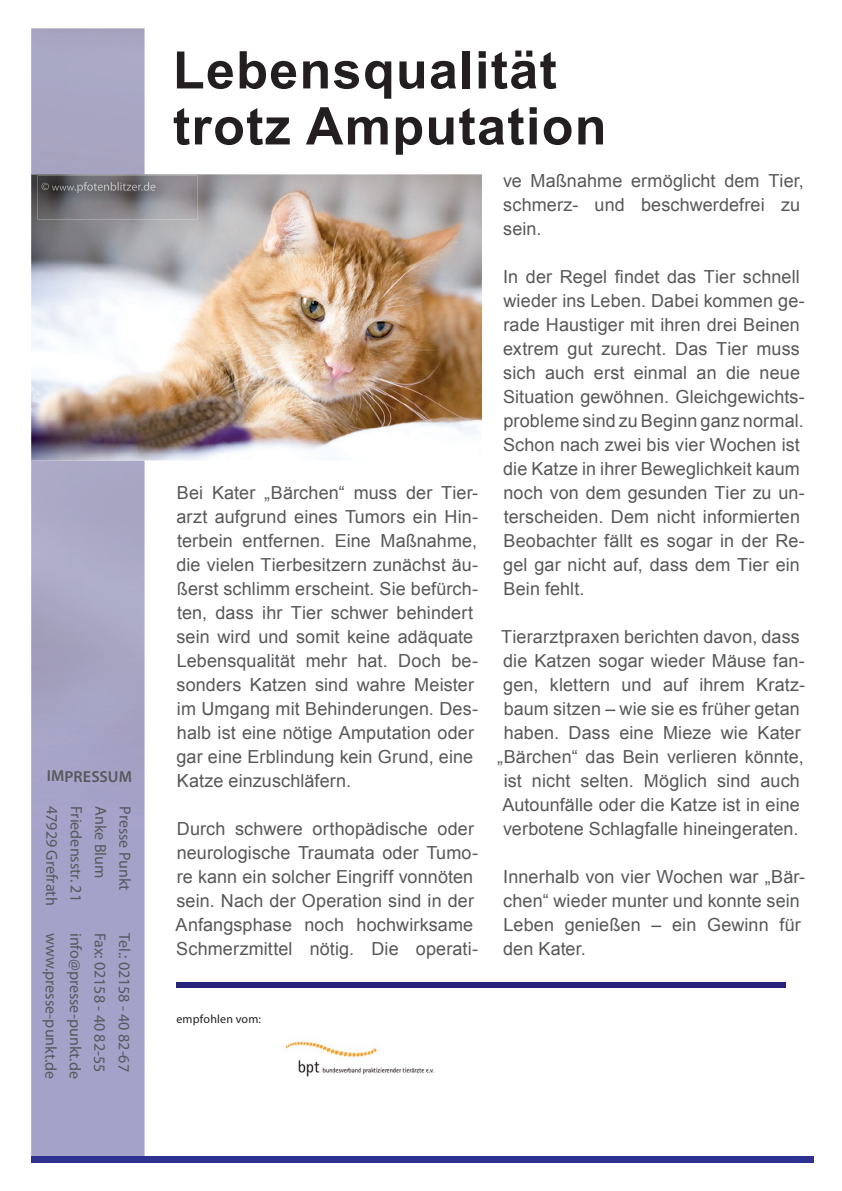
<style>
.page{position:relative;width:842px;height:1191px;background:#fff}
.page>*{position:absolute;margin:0;border:0;box-sizing:border-box;transform-origin:0 0}
.t1{font:700 52px/56px "Arial";letter-spacing:.025em;color:#231f20}
.t2{font:18px/24px "Arial";letter-spacing:.005em;color:#57585a}
.t3{font:16px "Myriad Pro";letter-spacing:-.005em;color:#57585a}
.t4{font:600 16px "Myriad Pro";letter-spacing:.005em;color:#57585a}
.t5{font:12px "Myriad Pro";letter-spacing:.02em;color:#231f20}
</style>
<div class="page">
<div style="left:31px;top:828px;width:114px;height:329px;background:#a5a2ca"></div>
<div style="left:31px;top:1157px;width:783px;height:6px;background:#2e3092"></div>
<img style="left:31px;top:28px;width:114px;height:800px">
<div style="left:176px;top:982px;width:609px;height:6px;background:#26237b"></div>
<img style="left:285px;top:1041px;width:149px;height:36px">
<img style="left:31px;top:174px;width:451px;height:286px">
<img style="left:38px;top:175px;width:160px;height:44px">
<svg style="left:42px;top:183px;width:7px;height:7px"></svg>
<img style="left:52px;top:186px;width:22px;height:4px">
<img style="left:75px;top:182px;width:81px;height:11px">
<p class="t4" style="left:47px;top:766px;width:87px">IMPRESSUM</p>
<p class="t3" style="left:62px;top:806px;width:101px;rotate:90deg">47929 Grefrath</p>
<p class="t3" style="left:86px;top:806px;width:97px;rotate:90deg">Friedensstr. 21</p>
<p class="t3" style="left:110px;top:806px;width:74px;rotate:90deg">Anke Blum</p>
<p class="t3" style="left:135px;top:806px;width:86px;rotate:90deg">Presse Punkt</p>
<p class="t3" style="left:61px;top:932px;width:148px;rotate:90deg">www.presse-punkt.de</p>
<p class="t3" style="left:85px;top:932px;width:147px;rotate:90deg">info@presse-punkt.de</p>
<p class="t3" style="left:110px;top:933px;width:141px;rotate:90deg">Fax: 02158 - 40 82-55</p>
<p class="t3" style="left:134px;top:933px;width:140px;rotate:90deg">Tel.: 02158 - 40 82-67</p>
<h1 class="t1" style="left:173px;top:44px;width:435px">Lebensqualität trotz Amputation</h1>
<p class="t2" style="left:176px;top:481px;width:303px">Bei Kater „Bärchen“ muss der Tier&shy;arzt aufgrund eines Tumors ein Hin&shy;terbein entfernen. Eine Maßnahme, die vielen Tierbesitzern zunächst äu&shy;ßerst schlimm erscheint. Sie befürch&shy;ten, dass ihr Tier schwer behindert sein wird und somit keine adäquate Lebensqualität mehr hat. Doch be&shy;sonders Katzen sind wahre Meister im Umgang mit Behinderungen. Des&shy;halb ist eine nötige Amputation oder gar eine Erblindung kein Grund, eine Katze einzuschläfern.</p>
<p class="t2" style="left:176px;top:817px;width:304px">Durch schwere orthopädische oder neurologische Traumata oder Tumo&shy;re kann ein solcher Eingriff vonnöten sein. Nach der Operation sind in der Anfangsphase noch hochwirksame Schmerzmittel nötig. Die operati-</p>
<p class="t2" style="left:503px;top:169px;width:302px">ve Maßnahme ermöglicht dem Tier, schmerz- und beschwerdefrei zu sein.</p>
<p class="t2" style="left:503px;top:265px;width:303px">In der Regel findet das Tier schnell wieder ins Leben. Dabei kommen ge&shy;rade Haustiger mit ihren drei Beinen extrem gut zurecht. Das Tier muss sich auch erst einmal an die neue Situation gewöhnen. Gleichgewichts&shy;probleme sind zu Beginn ganz normal.<br>Schon nach zwei bis vier Wochen ist die Katze in ihrer Beweglichkeit kaum noch von dem gesunden Tier zu un&shy;terscheiden. Dem nicht informierten Beobachter fällt es sogar in der Re&shy;gel gar nicht auf, dass dem Tier ein Bein fehlt.</p>
<p class="t2" style="left:497px;top:625px;width:309px;text-align:center">Tierarztpraxen berichten davon, dass die Katzen sogar wieder Mäuse fan&shy;gen, klettern und auf ihrem Kratz&shy;baum sitzen – wie sie es früher getan haben. Dass eine Mieze wie Kater „Bärchen“ das Bein verlieren könnte, ist nicht selten. Möglich sind auch Autounfälle oder die Katze ist in eine verbotene Schlagfalle hineingeraten.</p>
<p class="t2" style="left:503px;top:865px;width:303px">Innerhalb von vier Wochen war „Bär&shy;chen“ wieder munter und konnte sein<br>Leben genießen – ein Gewinn für den Kater.</p>
<p class="t5" style="left:176px;top:1011px;width:86px">empfohlen vom:</p>
</div>
